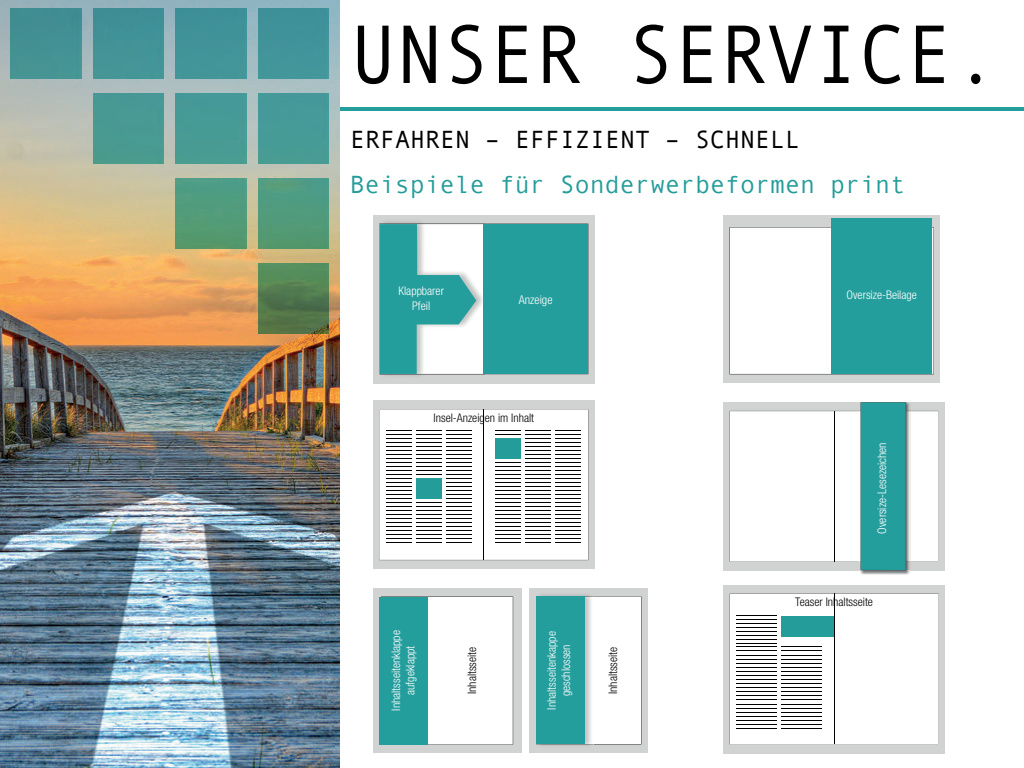
<style>
.page{position:relative;width:1024px;height:768px;background:#fff}
.page>*{position:absolute;margin:0;border:0;box-sizing:border-box;transform-origin:0 0}
.t1{font:83.2px "Andale Mono";color:#000001;scale:.93 1}
.t2{font:25px "Andale Mono";color:#249c99}
.t3{font:25px "Andale Mono";color:#000001}
.t4{font:300 condensed 12.1px "Helvetica Neue";color:#fff}
.t5{font:300 condensed 11.9px/14.3px "Helvetica Neue";color:#fff;text-align:center}
.t6{font:300 condensed 11.9px "Helvetica Neue";color:#000001}
</style>
<div class="page">
<img style="left:0;top:0;width:340px;height:768px">
<div style="left:11px;top:8px;width:70px;height:71px;background:#439193"></div>
<div style="left:93px;top:8px;width:71px;height:71px;background:#429397"></div>
<div style="left:93px;top:93px;width:71px;height:71px;background:#489a92"></div>
<div style="left:176px;top:8px;width:70px;height:71px;background:#419398"></div>
<div style="left:176px;top:93px;width:70px;height:71px;background:#469b96"></div>
<img style="left:176px;top:178px;width:70px;height:71px">
<div style="left:258px;top:8px;width:71px;height:71px;background:#419399"></div>
<div style="left:258px;top:93px;width:71px;height:71px;background:#469a98"></div>
<img style="left:258px;top:178px;width:71px;height:71px">
<img style="left:258px;top:263px;width:71px;height:71px">
<hr style="left:340px;top:108px;width:684px;height:3px;background:#249e9d">
<div style="left:373px;top:215px;width:222px;height:168px;background:#d1d2d2"></div>
<img style="left:379px;top:221px;width:106px;height:155px">
<svg style="left:379px;top:224px;width:104px;height:150px;background:#89c8c8"></svg>
<div style="left:483px;top:224px;width:105px;height:150px;background:#249e9d"></div>
<div style="left:723px;top:215px;width:217px;height:168px;background:#d1d2d2"></div>
<div style="left:730px;top:227px;width:204px;height:147px;background:#fff"></div>
<div style="left:831px;top:219px;width:101px;height:155px;background:#249e9d"></div>
<div style="left:530px;top:588px;width:118px;height:165px;background:#d1d2d2"></div>
<div style="left:594px;top:596px;width:47px;height:148px;background:#fff"></div>
<img style="left:585px;top:596px;width:9px;height:148px">
<div style="left:536px;top:596px;width:49px;height:148px;background:#249e9d"></div>
<div style="left:373px;top:588px;width:148px;height:165px;background:#d1d2d2"></div>
<div style="left:428px;top:597px;width:85px;height:148px;background:#fff"></div>
<div style="left:379px;top:597px;width:49px;height:148px;background:#249e9d"></div>
<div style="left:723px;top:402px;width:222px;height:168px;background:#d1d2d2"></div>
<div style="left:730px;top:411px;width:209px;height:151px;background:#fff"></div>
<img style="left:860px;top:570px;width:51px;height:5px">
<img style="left:860px;top:411px;width:51px;height:151px">
<div style="left:861px;top:402px;width:45px;height:168px;background:#249e9d"></div>
<hr style="left:834px;top:411px;width:1px;height:150px;background:#000001">
<div style="left:373px;top:401px;width:222px;height:168px;background:#d1d2d2"></div>
<svg style="left:379px;top:409px;width:209px;height:151px;background:#f5f5f5"></svg>
<hr style="left:484px;top:409px;width:1px;height:151px;background:#000001">
<svg style="left:386px;top:430px;width:86px;height:113px;background:#c4c4c4"></svg>
<svg style="left:495px;top:430px;width:86px;height:113px;background:#c4c4c4"></svg>
<div style="left:416px;top:478px;width:26px;height:21px;background:#249c99"></div>
<div style="left:495px;top:438px;width:26px;height:21px;background:#249c99"></div>
<div style="left:723px;top:585px;width:222px;height:168px;background:#d1d2d2"></div>
<div style="left:730px;top:594px;width:208px;height:150px;background:#fff"></div>
<hr style="left:834px;top:594px;width:1px;height:150px;background:#000001">
<hr style="left:736px;top:704px;width:41px;height:1px;background:#000001">
<hr style="left:736px;top:675px;width:41px;height:1px;background:#000001">
<hr style="left:736px;top:646px;width:41px;height:1px;background:#000001">
<hr style="left:736px;top:635px;width:41px;height:1px;background:#000001">
<hr style="left:736px;top:623px;width:41px;height:1px;background:#000001">
<hr style="left:736px;top:615px;width:41px;height:1px;background:#000001">
<hr style="left:736px;top:708px;width:41px;height:1px;background:#000001">
<hr style="left:736px;top:679px;width:41px;height:1px;background:#000001">
<hr style="left:736px;top:650px;width:41px;height:1px;background:#000001">
<hr style="left:736px;top:639px;width:41px;height:1px;background:#000001">
<hr style="left:736px;top:627px;width:41px;height:1px;background:#000001">
<hr style="left:736px;top:619px;width:41px;height:1px;background:#000001">
<hr style="left:736px;top:712px;width:41px;height:1px;background:#000001">
<hr style="left:736px;top:683px;width:41px;height:1px;background:#000001">
<hr style="left:736px;top:655px;width:41px;height:1px;background:#000001">
<hr style="left:736px;top:643px;width:41px;height:1px;background:#000001">
<hr style="left:736px;top:631px;width:41px;height:1px;background:#000001">
<hr style="left:736px;top:716px;width:41px;height:1px;background:#000001">
<hr style="left:736px;top:687px;width:41px;height:1px;background:#000001">
<hr style="left:736px;top:659px;width:41px;height:1px;background:#000001">
<hr style="left:736px;top:720px;width:41px;height:1px;background:#000001">
<hr style="left:736px;top:691px;width:41px;height:1px;background:#000001">
<hr style="left:736px;top:663px;width:41px;height:1px;background:#000001">
<hr style="left:736px;top:724px;width:41px;height:1px;background:#000001">
<hr style="left:736px;top:695px;width:41px;height:1px;background:#000001">
<hr style="left:736px;top:667px;width:41px;height:1px;background:#000001">
<hr style="left:736px;top:728px;width:41px;height:1px;background:#000001">
<hr style="left:736px;top:699px;width:41px;height:1px;background:#000001">
<hr style="left:736px;top:671px;width:41px;height:1px;background:#000001">
<hr style="left:782px;top:704px;width:40px;height:1px;background:#000001">
<hr style="left:782px;top:675px;width:40px;height:1px;background:#000001">
<hr style="left:782px;top:646px;width:40px;height:1px;background:#000001">
<hr style="left:782px;top:708px;width:40px;height:1px;background:#000001">
<hr style="left:782px;top:679px;width:40px;height:1px;background:#000001">
<hr style="left:782px;top:650px;width:40px;height:1px;background:#000001">
<hr style="left:782px;top:712px;width:40px;height:1px;background:#000001">
<hr style="left:782px;top:683px;width:40px;height:1px;background:#000001">
<hr style="left:782px;top:655px;width:40px;height:1px;background:#000001">
<hr style="left:782px;top:716px;width:40px;height:1px;background:#000001">
<hr style="left:782px;top:687px;width:40px;height:1px;background:#000001">
<hr style="left:782px;top:659px;width:40px;height:1px;background:#000001">
<hr style="left:782px;top:720px;width:40px;height:1px;background:#000001">
<hr style="left:782px;top:691px;width:40px;height:1px;background:#000001">
<hr style="left:782px;top:663px;width:40px;height:1px;background:#000001">
<hr style="left:782px;top:724px;width:40px;height:1px;background:#000001">
<hr style="left:782px;top:695px;width:40px;height:1px;background:#000001">
<hr style="left:782px;top:667px;width:40px;height:1px;background:#000001">
<hr style="left:782px;top:728px;width:40px;height:1px;background:#000001">
<hr style="left:782px;top:699px;width:40px;height:1px;background:#000001">
<hr style="left:782px;top:671px;width:40px;height:1px;background:#000001">
<div style="left:782px;top:616px;width:52px;height:21px;background:#249c99"></div>
<h1 class="t1" style="left:350px;top:8px;width:700px">UNSER SERVICE.</h1>
<h2 class="t3" style="left:350px;top:125px;width:452px">ERFAHREN – EFFIZIENT – SCHNELL</h2>
<h2 class="t2" style="left:350px;top:170px;width:557px">Beispiele für Sonderwerbeformen print</h2>
<p class="t5" style="left:398px;top:284px;width:47px">Klappbarer<br>Pfeil</p>
<p class="t4" style="left:519px;top:293px;width:35px">Anzeige</p>
<p class="t6" style="left:434px;top:411px;width:102px">Insel-Anzeigen im Inhalt</p>
<p class="t5" style="left:389px;top:711px;width:82px;rotate:-90deg">Inhaltsseitenklappe aufgeklappt</p>
<p class="t5" style="left:544px;top:710px;width:80px;rotate:-90deg">Inhaltsseitenkappe</p>
<p class="t6" style="left:465px;top:694px;width:49px;rotate:-90deg">Inhaltsseite</p>
<p class="t5" style="left:559px;top:696px;width:53px;rotate:-90deg">geschlossen</p>
<p class="t6" style="left:606px;top:694px;width:49px;rotate:-90deg">Inhaltsseite</p>
<p class="t5" style="left:847px;top:288px;width:72px">Oversize-Beilage</p>
<p class="t5" style="left:875px;top:534px;width:93px;rotate:-90deg">Oversize-Lesezeichen</p>
<p class="t6" style="left:795px;top:595px;width:79px">Teaser Inhaltsseite</p>
</div>
